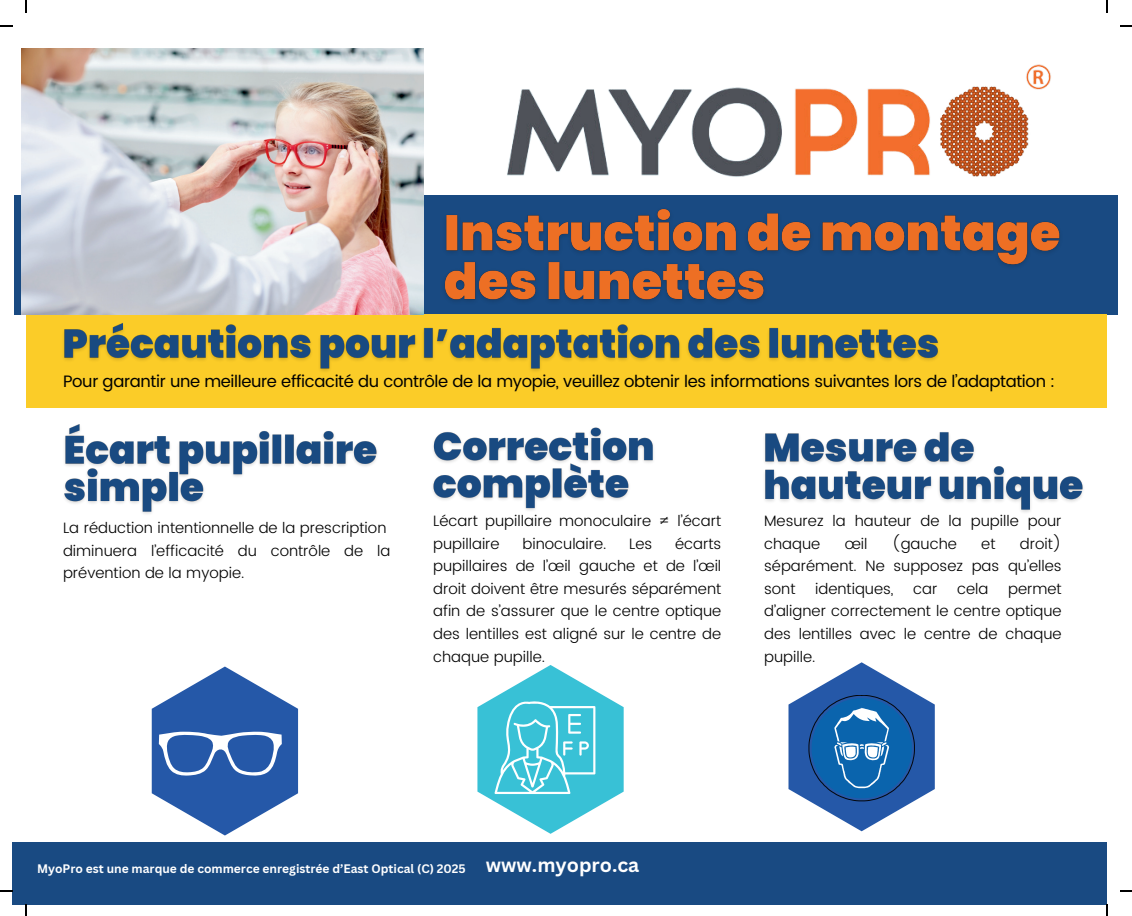
<style>
.page{position:relative;width:1132px;height:916px;background:#fff}
.page>*{position:absolute;margin:0;border:0;box-sizing:border-box;transform-origin:0 0}
.t1{font:16.5px "Poppins";letter-spacing:-.02em;color:#000}
.t2{font:300 15px/22.5px "Poppins";color:#000}
.t3{font:700 12px "Canva Sans";color:#fff}
.s1{font-size:19.5px}
</style>
<div class="page">
<div style="left:15px;top:195px;width:1102px;height:119px;background:#194a82"></div>
<div style="left:26px;top:325px;width:1080px;height:82px;background:#fbcc28"></div>
<div style="left:26px;top:314px;width:1080px;height:15px;background:#fbcc28"></div>
<div style="left:12px;top:842px;width:1094px;height:61px;background:#194a82"></div>
<img style="left:22px;top:49px;width:402px;height:265px">
<svg style="left:788px;top:662px;width:146px;height:168px"></svg>
<svg style="left:152px;top:666px;width:146px;height:169px"></svg>
<svg style="left:477px;top:665px;width:146px;height:168px"></svg>
<img style="left:444px;top:208px;width:616px;height:93px">
<img style="left:433px;top:427px;width:221px;height:84px">
<img style="left:764px;top:432px;width:319px;height:80px">
<img style="left:64px;top:424px;width:313px;height:90px">
<img style="left:63px;top:323px;width:876px;height:48px">
<img style="left:507px;top:64px;width:544px;height:113px">
<svg style="left:26px;top:0;width:1px;height:12px"></svg>
<svg style="left:0;top:26px;width:12px;height:1px"></svg>
<svg style="left:1106px;top:0;width:1px;height:12px"></svg>
<svg style="left:26px;top:903px;width:1px;height:12px"></svg>
<svg style="left:0;top:890px;width:12px;height:1px"></svg>
<svg style="left:1106px;top:903px;width:1px;height:12px"></svg>
<p class="t1" style="left:63px;top:369px;width:993px">Pour garantir une meilleure efficacité du contrôle de la myopie, veuillez obtenir les informations suivantes lors de l’adaptation :</p>
<p class="t2" style="left:433px;top:510px;width:289px">Lécart pupillaire monoculaire ≠ l’écart pupillaire</p>
<p class="t2" style="left:63px;top:517px;width:328px">La réduction intentionnelle de la prescription diminuera l’efficacité du contrôle de la prévention de la myopie.</p>
<p class="t2" style="left:763px;top:510px;width:299px">Mesurez la hauteur de la pupille pour chaque</p>
<p class="t2" style="left:763px;top:532px;width:299px;text-align:justify;text-indent:255px">droit) séparément. Ne supposez pas qu’elles sont</p>
<p class="t2" style="left:844px;top:532px;width:24px">œil</p>
<p class="t2" style="left:891px;top:532px;width:66px">(gauche</p>
<p class="t2" style="left:980px;top:532px;width:16px">et</p>
<p class="t2" style="left:433px;top:532px;width:289px;text-align:justify;text-indent:242px">écarts pupillaires de l’œil gauche et de l’œil droit doivent être mesurés séparément afin de s’assurer que le centre optique des lentilles est aligné sur le centre de chaque pupille.</p>
<p class="t2" style="left:522px;top:532px;width:86px">binoculaire.</p>
<p class="t2" style="left:629px;top:532px;width:25px">Les</p>
<p class="t2" style="left:814px;top:577px;width:80px">identiques,</p>
<p class="t2" style="left:912px;top:577px;width:26px">car</p>
<p class="t2" style="left:956px;top:577px;width:33px">cela</p>
<p class="t2" style="left:763px;top:577px;width:299px;text-align:justify;text-indent:244px">permet d’aligner correctement le centre optique des lentilles avec le centre de chaque pupille.</p>
<p class="t3" style="left:37px;top:861px;width:603px">MyoPro est une marque de commerce enregistrée d’East Optical (C) 2025 <span class="s1">www.myopro.ca</span></p>
</div>
